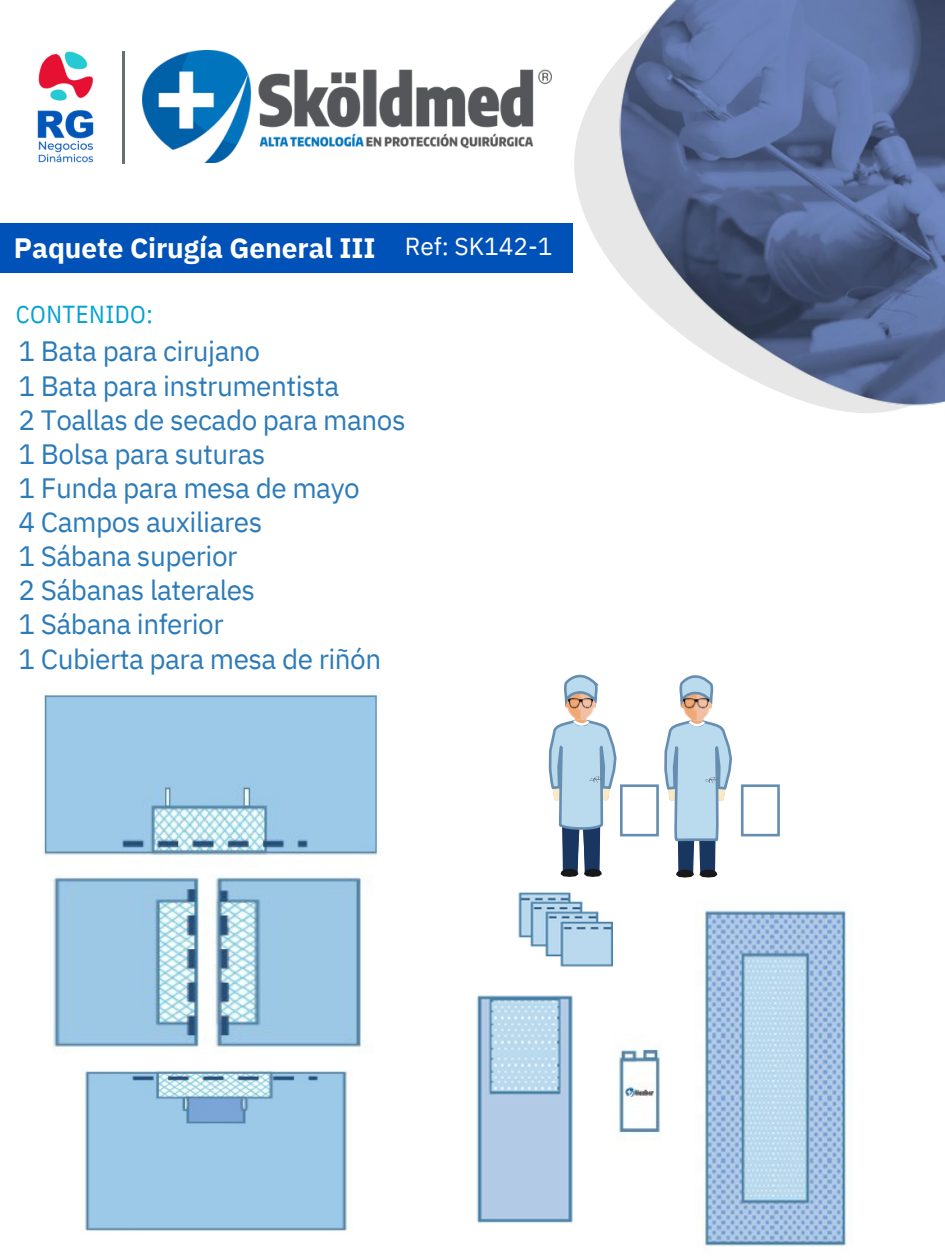
<style>
.page{position:relative;width:945px;height:1260px;background:#fff}
.page>*{position:absolute;margin:0;border:0;box-sizing:border-box;transform-origin:0 0}
.t1{font:28px/34.1px "IBM Plex Sans";letter-spacing:-.02em;color:#2c7bb9}
.t2{font:700 28px "IBM Plex Sans";letter-spacing:-.005em;color:#fff}
.t3{font:24.5px "IBM Plex Sans";letter-spacing:-.005em;color:#fff}
.t4{font:24.5px "IBM Plex Sans Cond";letter-spacing:.02em;color:#00a2d5}
</style>
<div class="page">
<div style="left:0;top:223px;width:573px;height:50px;background:#0052b8"></div>
<svg style="left:574px;top:73px;width:34px;height:185px;fill:#e7e7e8"></svg>
<img style="left:608px;top:1px;width:337px;height:412px">
<img style="left:518px;top:892px;width:95px;height:75px">
<img style="left:616px;top:1048px;width:45px;height:86px">
<img style="left:84px;top:1070px;width:264px;height:161px">
<img style="left:43px;top:691px;width:338px;height:165px">
<img style="left:52px;top:875px;width:315px;height:174px">
<img style="left:703px;top:909px;width:144px;height:337px">
<img style="left:477px;top:995px;width:96px;height:228px">
<svg style="left:664px;top:675px;width:68px;height:203px"></svg>
<img style="left:684px;top:697px;width:24px;height:12px">
<svg style="left:548px;top:674px;width:69px;height:203px"></svg>
<img style="left:568px;top:696px;width:25px;height:13px">
<div style="left:620px;top:784px;width:39px;height:52px;border:3px solid #668eb0"></div>
<div style="left:741px;top:784px;width:39px;height:52px;border:3px solid #668eb0"></div>
<img style="left:143px;top:50px;width:408px;height:113px">
<img style="left:37px;top:51px;width:88px;height:113px">
<hr style="left:122px;top:51px;width:2px;height:113px;background:#686d6d">
<p class="t2" style="left:14px;top:230px;width:363px">Paquete Cirugía General III</p>
<p class="t3" style="left:405px;top:230px;width:149px">Ref: SK142-1</p>
<p class="t4" style="left:16px;top:298px;width:138px">CONTENIDO:</p>
<p class="t1" style="left:19px;top:334px;width:243px">1 Bata para cirujano</p>
<p class="t1" style="left:19px;top:368px;width:322px">1 Bata para instrumentista</p>
<p class="t1" style="left:19px;top:402px;width:389px">2 Toallas de secado para manos<br>1 Bolsa para suturas</p>
<p class="t1" style="left:19px;top:470px;width:343px">1 Funda para mesa de mayo</p>
<p class="t1" style="left:19px;top:505px;width:245px">4 Campos auxiliares</p>
<p class="t1" style="left:19px;top:539px;width:220px">1 Sábana superior</p>
<p class="t1" style="left:19px;top:573px;width:238px">2 Sábanas laterales</p>
<p class="t1" style="left:19px;top:607px;width:207px">1 Sábana inferior</p>
<p class="t1" style="left:19px;top:641px;width:364px">1 Cubierta para mesa de riñón</p>
</div>
